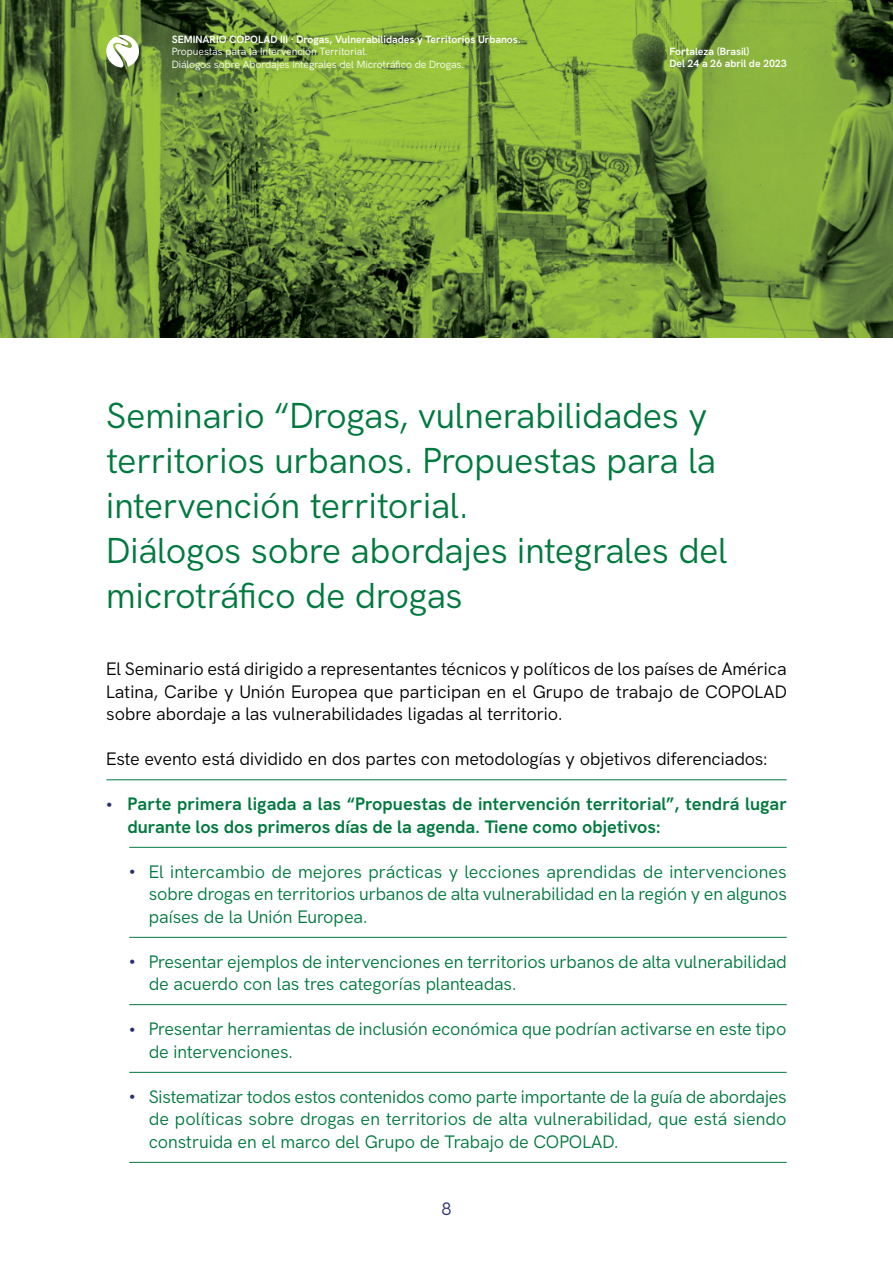
<style>
.page{position:relative;width:893px;height:1263px;background:#fff}
.page>*{position:absolute;margin:0;border:0;box-sizing:border-box;transform-origin:0 0}
.t1{font:36px/45px "HK Grotesk Pro";letter-spacing:-.01em;color:#00793f}
.t2{font:18px/22.5px "HK Grotesk Pro";letter-spacing:-.01em;color:#00793f;text-align:justify}
.t3{font:18px/22.5px "HK Grotesk Pro";letter-spacing:-.01em;color:#000;text-align:justify}
.t4{font:700 18px/22.5px "HK Grotesk Pro";color:#00793f}
.t5{font:500 18px "HK Grotesk Pro";color:#28306e}
.t6{font:18px "HK Grotesk Pro";color:#28306e}
.t7{font:700 10.5px/12.6px "HK Grotesk Pro";letter-spacing:-.005em;color:#fff}
.t8{font:10.5px/12.6px "HK Grotesk Pro";letter-spacing:-.01em;color:#fff}
</style>
<div class="page">
<img style="left:0;top:0;width:893px;height:338px">
<svg style="left:106px;top:35px;width:33px;height:32px"></svg>
<hr style="left:106px;top:779px;width:681px;height:1px;background:#00793f">
<hr style="left:129px;top:847px;width:658px;height:1px;background:#00793f">
<hr style="left:129px;top:937px;width:658px;height:1px;background:#00793f">
<hr style="left:129px;top:1004px;width:658px;height:1px;background:#00793f">
<hr style="left:129px;top:1072px;width:658px;height:1px;background:#00793f">
<hr style="left:129px;top:1162px;width:658px;height:1px;background:#00793f">
<p class="t7" style="left:172px;top:32px;width:351px">SEMINARIO COPOLAD III · Drogas, Vulnerabilidades y Territorios Urbanos.</p>
<p class="t8" style="left:172px;top:45px;width:294px">Propuestas para la Intervención Territorial.<br>Diálogos sobre Abordajes Integrales del Microtráfico de Drogas.</p>
<p class="t7" style="left:669px;top:44px;width:119px">Fortaleza (Brasil)<br>Del 24 a 26 abril de 2023</p>
<h1 class="t1" style="left:106px;top:389px;width:623px">Seminario “Drogas, vulnerabilidades y territorios urbanos. Propuestas para la intervención territorial.<br>Diálogos sobre abordajes integrales del microtráfico de drogas</h1>
<p class="t3" style="left:106px;top:656px;width:682px">El Seminario está dirigido a representantes técnicos y políticos de los países de América Latina, Caribe y Unión Europea que participan en el Grupo de trabajo de COPOLAD sobre abordaje a las vulnerabilidades ligadas al territorio.</p>
<p class="t3" style="left:106px;top:746px;width:662px">Este evento está dividido en dos partes con metodologías y objetivos diferenciados:</p>
<p class="t4" style="left:128px;top:791px;width:661px">Parte primera ligada a las “Propuestas de intervención territorial”, tendrá lugar durante los dos primeros días de la agenda. Tiene como objetivos:</p>
<p class="t2" style="left:149px;top:858px;width:640px">El intercambio de mejores prácticas y lecciones aprendidas de intervenciones sobre drogas en territorios urbanos de alta vulnerabilidad en la región y en algunos países de la Unión Europea.</p>
<p class="t2" style="left:149px;top:948px;width:639px">Presentar ejemplos de intervenciones en territorios urbanos de alta vulnerabilidad de acuerdo con las tres categorías planteadas.</p>
<p class="t2" style="left:149px;top:1016px;width:639px">Presentar herramientas de inclusión económica que podrían activarse en este tipo de intervenciones.</p>
<p class="t2" style="left:149px;top:1083px;width:639px">Sistematizar todos estos contenidos como parte importante de la guía de abordajes de políticas sobre drogas en territorios de alta vulnerabilidad, que está siendo construida en el marco del Grupo de Trabajo de COPOLAD.</p>
<p class="t5" style="left:106px;top:789px;width:8px">•</p>
<p class="t5" style="left:129px;top:856px;width:8px">•</p>
<p class="t5" style="left:129px;top:946px;width:8px">•</p>
<p class="t5" style="left:129px;top:1013px;width:8px">•</p>
<p class="t5" style="left:129px;top:1081px;width:8px">•</p>
<p class="t6" style="left:441px;top:1195px;width:12px">8</p>
</div>
